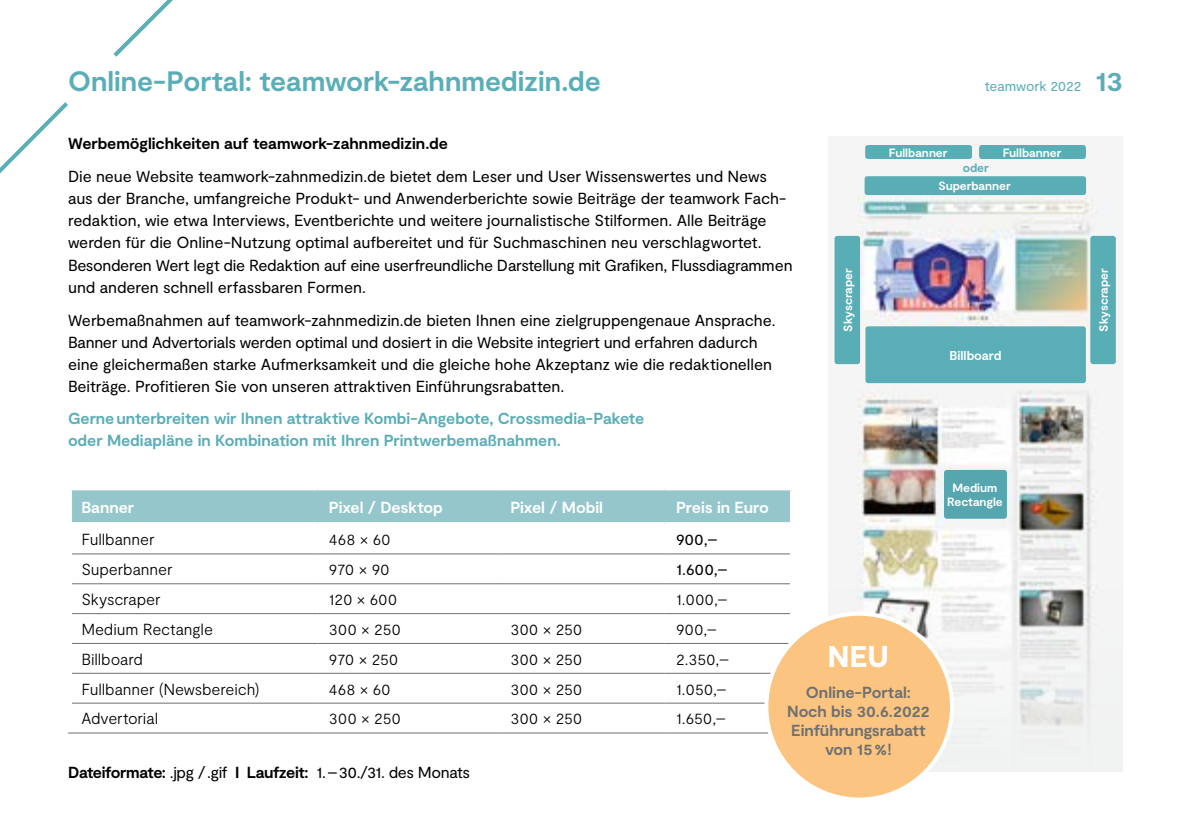
<style>
.page{position:relative;width:1191px;height:840px;background:#fff}
.page>*{position:absolute;margin:0;border:0;box-sizing:border-box;transform-origin:0 0}
.t1{font:900 30px "Moderat";color:#fff}
.t2{font:700 28px "Moderat";letter-spacing:-.005em;color:#5aaeb7}
.t3{font:16px/22px "Moderat";letter-spacing:-.01em;color:#000}
.t4{font:300 16px "Moderat";letter-spacing:-.005em;color:#000}
.t5{font:700 16px/22px "Moderat";letter-spacing:-.005em;color:#5aaeb7}
.t6{font:700 16px/19.2px "Moderat";letter-spacing:-.005em;color:#6f7070;text-align:center}
.t7{font:700 16px "Moderat";letter-spacing:-.005em;color:#000}
.t8{font:700 16px "Moderat";letter-spacing:-.005em;color:#fff}
.t9{font:14px "Moderat";letter-spacing:-.01em;color:#5aaeb7}
.t10{font:700 12.8px "Moderat";color:#fff}
.t11{font:700 12px/14.4px "Moderat";letter-spacing:-.005em;color:#fff;text-align:center}
.t12{font:700 12px "Moderat";color:#59adb5}
.s1{font-weight:700;font-size:28px}
.s2{font-weight:700}
</style>
<div class="page">
<img style="left:828px;top:145px;width:295px;height:626px">
<svg style="left:0;top:102px;width:68px;height:72px"></svg>
<svg style="left:113px;top:0;width:60px;height:57px"></svg>
<div style="left:72px;top:490px;width:718px;height:32px;background:#94c6cb"></div>
<hr style="left:72px;top:553px;width:245px;height:1px;background:#6f7070">
<hr style="left:317px;top:553px;width:182px;height:1px;background:#6f7070">
<hr style="left:499px;top:553px;width:165px;height:1px;background:#6f7070">
<hr style="left:664px;top:553px;width:126px;height:1px;background:#6f7070">
<hr style="left:72px;top:583px;width:245px;height:1px;background:#6f7070">
<hr style="left:317px;top:583px;width:182px;height:1px;background:#6f7070">
<hr style="left:499px;top:583px;width:165px;height:1px;background:#6f7070">
<hr style="left:664px;top:583px;width:126px;height:1px;background:#6f7070">
<hr style="left:72px;top:613px;width:245px;height:1px;background:#6f7070">
<hr style="left:317px;top:613px;width:182px;height:1px;background:#6f7070">
<hr style="left:499px;top:613px;width:165px;height:1px;background:#6f7070">
<hr style="left:664px;top:613px;width:126px;height:1px;background:#6f7070">
<hr style="left:72px;top:642px;width:245px;height:1px;background:#6f7070">
<hr style="left:317px;top:642px;width:182px;height:1px;background:#6f7070">
<hr style="left:499px;top:642px;width:165px;height:1px;background:#6f7070">
<hr style="left:664px;top:642px;width:126px;height:1px;background:#6f7070">
<hr style="left:72px;top:672px;width:245px;height:1px;background:#6f7070">
<hr style="left:317px;top:672px;width:182px;height:1px;background:#6f7070">
<hr style="left:499px;top:672px;width:165px;height:1px;background:#6f7070">
<hr style="left:664px;top:672px;width:126px;height:1px;background:#6f7070">
<hr style="left:72px;top:702px;width:245px;height:1px;background:#6f7070">
<hr style="left:317px;top:702px;width:182px;height:1px;background:#6f7070">
<hr style="left:499px;top:702px;width:165px;height:1px;background:#6f7070">
<hr style="left:664px;top:702px;width:126px;height:1px;background:#6f7070">
<hr style="left:68px;top:732px;width:249px;height:1px;background:#6f7070">
<hr style="left:317px;top:732px;width:182px;height:1px;background:#6f7070">
<hr style="left:499px;top:732px;width:165px;height:1px;background:#6f7070">
<hr style="left:664px;top:732px;width:130px;height:1px;background:#6f7070">
<div style="left:864px;top:176px;width:222px;height:19px;background:#59adb5;border-radius:3px"></div>
<div style="left:979px;top:145px;width:107px;height:14px;background:#59adb5;border-radius:3px"></div>
<div style="left:865px;top:145px;width:107px;height:14px;background:#59adb5;border-radius:3px"></div>
<div style="left:1090px;top:236px;width:25px;height:128px;background:#59adb5;border-radius:3px"></div>
<div style="left:834px;top:236px;width:26px;height:128px;background:#59adb5;border-radius:3px"></div>
<div style="left:944px;top:469px;width:63px;height:49px;background:#55a6ae;border-radius:3px"></div>
<div style="left:766px;top:613px;width:186px;height:186px;background:#fbc481;border-radius:50%"></div>
<div style="left:764px;top:611px;width:190px;height:190px;border:4px solid #fff;border-radius:50%"></div>
<div style="left:865px;top:326px;width:221px;height:57px;background:#5aaeb7;border-radius:3px"></div>
<h2 class="t2" style="left:68px;top:64px;width:534px">Online-Portal: teamwork-zahnmedizin.de</h2>
<p class="t9" style="left:984px;top:77px;width:140px">teamwork 2022 <span class="s1">13</span></p>
<p class="t7" style="left:68px;top:134px;width:381px">Werbemöglichkeiten auf teamwork-zahnmedizin.de</p>
<p class="t3" style="left:68px;top:166px;width:726px">Die neue Website teamwork-zahnmedizin.de bietet dem Leser und User Wissenswertes und News aus der Branche, umfangreiche Produkt- und Anwenderberichte sowie Beiträge der teamwork Fach&shy;redaktion, wie etwa Interviews, Eventberichte und weitere journalistische Stilformen. Alle Beiträge werden für die Online-Nutzung optimal aufbereitet und für Suchmaschinen neu verschlagwortet.<br>Besonderen Wert legt die Redaktion auf eine userfreundliche Darstellung mit Grafiken, Flussdiagrammen und anderen schnell erfassbaren Formen.</p>
<p class="t3" style="left:68px;top:309px;width:709px">Werbemaßnahmen auf teamwork-zahnmedizin.de bieten Ihnen eine zielgruppengenaue Ansprache.<br>Banner und Advertorials werden optimal und dosiert in die Website integriert und erfahren dadurch eine gleichermaßen starke Aufmerksamkeit und die gleiche hohe Akzeptanz wie die redaktionellen Beiträge. Profitieren Sie von unseren attraktiven Einführungsrabatten.</p>
<p class="t5" style="left:68px;top:408px;width:577px">Gerneunterbreiten wir Ihnen attraktive Kombi-Angebote, Crossmedia-Pakete oder Mediapläne in Kombination mit Ihren Printwerbemaßnahmen.</p>
<p class="t11" style="left:888px;top:146px;width:60px">Fullbanner</p>
<p class="t11" style="left:1002px;top:146px;width:60px">Fullbanner</p>
<p class="t12" style="left:962px;top:160px;width:27px">oder</p>
<p class="t11" style="left:938px;top:179px;width:74px">Superbanner</p>
<p class="t11" style="left:841px;top:331px;width:65px;rotate:-90deg">Skyscraper</p>
<p class="t11" style="left:1097px;top:331px;width:65px;rotate:-90deg">Skyscraper</p>
<p class="t10" style="left:949px;top:348px;width:53px">Billboard</p>
<p class="t8" style="left:81px;top:497px;width:54px">Banner</p>
<p class="t8" style="left:329px;top:497px;width:115px">Pixel / Desktop</p>
<p class="t8" style="left:510px;top:497px;width:94px">Pixel / Mobil</p>
<p class="t8" style="left:676px;top:497px;width:94px">Preis in Euro</p>
<p class="t4" style="left:81px;top:530px;width:75px">Fullbanner</p>
<p class="t4" style="left:329px;top:530px;width:63px">468 × 60</p>
<p class="t3" style="left:676px;top:529px;width:43px">900,–</p>
<p class="t4" style="left:81px;top:560px;width:93px">Superbanner</p>
<p class="t4" style="left:329px;top:560px;width:62px">970 × 90</p>
<p class="t3" style="left:676px;top:559px;width:53px">1.600,–</p>
<p class="t4" style="left:81px;top:590px;width:80px">Skyscraper</p>
<p class="t4" style="left:329px;top:590px;width:70px">120 × 600</p>
<p class="t4" style="left:676px;top:590px;width:53px">1.000,–</p>
<p class="t4" style="left:81px;top:619px;width:133px">Medium Rectangle</p>
<p class="t4" style="left:329px;top:619px;width:73px">300 × 250</p>
<p class="t4" style="left:510px;top:619px;width:73px">300 × 250</p>
<p class="t4" style="left:676px;top:619px;width:42px">900,–</p>
<p class="t4" style="left:81px;top:649px;width:63px">Billboard</p>
<p class="t4" style="left:329px;top:649px;width:71px">970 × 250</p>
<p class="t4" style="left:510px;top:649px;width:73px">300 × 250</p>
<p class="t4" style="left:676px;top:649px;width:55px">2.350,–</p>
<p class="t4" style="left:81px;top:679px;width:180px">Fullbanner (Newsbereich)</p>
<p class="t4" style="left:329px;top:679px;width:63px">468 × 60</p>
<p class="t4" style="left:510px;top:679px;width:73px">300 × 250</p>
<p class="t4" style="left:676px;top:679px;width:52px">1.050,–</p>
<p class="t4" style="left:81px;top:709px;width:78px">Advertorial</p>
<p class="t4" style="left:329px;top:709px;width:73px">300 × 250</p>
<p class="t4" style="left:510px;top:709px;width:73px">300 × 250</p>
<p class="t4" style="left:676px;top:709px;width:51px">1.650,–</p>
<p class="t3" style="left:68px;top:761px;width:403px"><span class="s2">Dateiformate:</span> .jpg /.gif <span class="s2">I Laufzeit:</span> 1.–30./31. des Monats</p>
<p class="t11" style="left:947px;top:481px;width:57px">Medium<br>Rectangle</p>
<h1 class="t1" style="left:828px;top:638px;width:62px">NEU</h1>
<p class="t6" style="left:787px;top:682px;width:144px">Online-Portal:<br>Noch bis 30.6.2022<br>Einführungsrabatt von 15%!</p>
</div>
